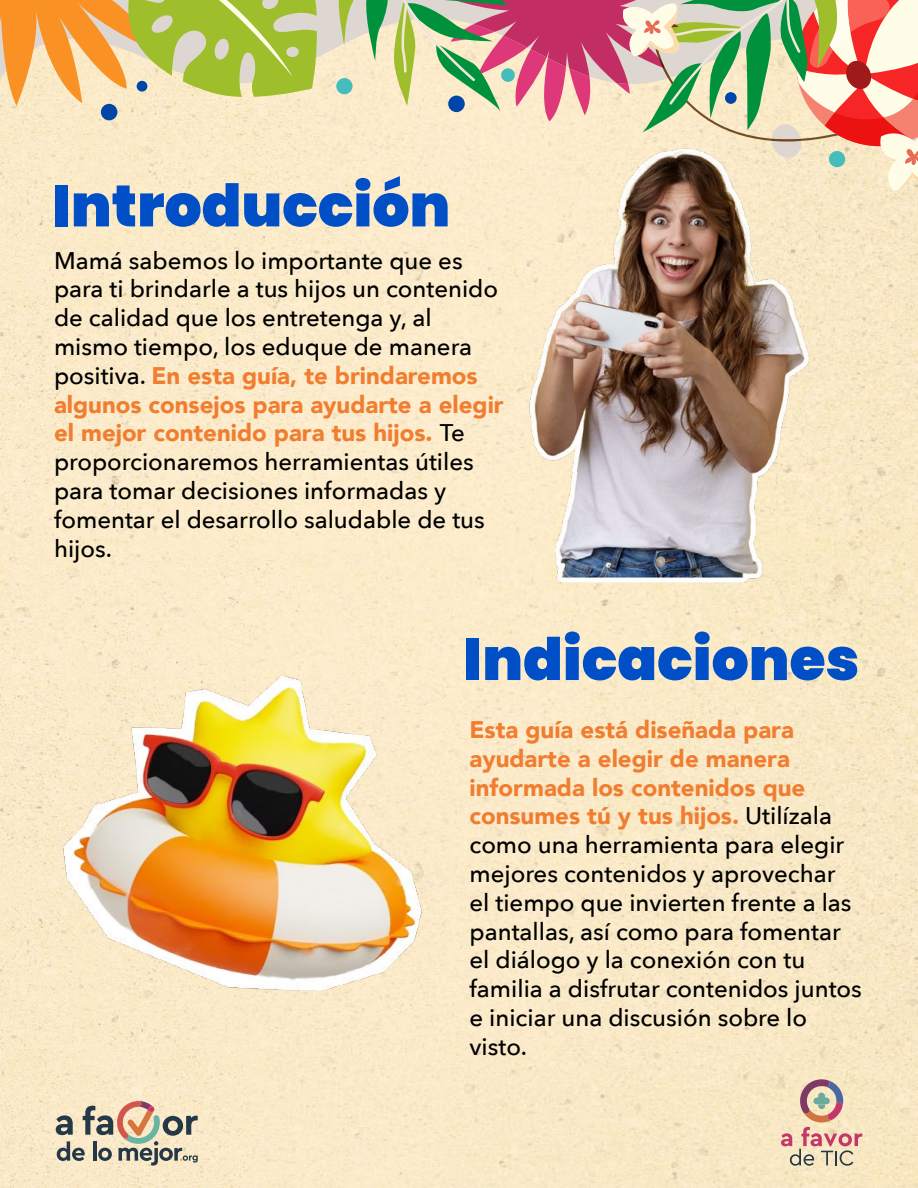
<style>
.page{position:relative;width:918px;height:1188px;background:#fff}
.page>*{position:absolute;margin:0;border:0;box-sizing:border-box;transform-origin:0 0}
.t1{font:900 58.5px "Poppins";color:#004fc7}
.t2{font:500 24px/28.8px "Avenir Next";color:#000}
.t3{font:900 24px/28.8px "Avenir";color:#f07d30}
.s1{font-family:"Avenir Next";font-weight:500;color:#000}
</style>
<div class="page">
<img style="left:302px;top:141px;width:616px;height:477px">
<div style="left:249px;top:618px;width:669px;height:570px;background:#f9e9c7"></div>
<div style="left:0;top:141px;width:302px;height:477px;background:#fbebc9"></div>
<img style="left:0;top:618px;width:249px;height:570px">
<svg style="left:0;top:0;width:338px;height:141px;background:#f7e8c8"></svg>
<svg style="left:0;top:0;width:317px;height:106px;background:#d4c268"></svg>
<svg style="left:336px;top:78px;width:17px;height:16px"></svg>
<div style="left:101px;top:104px;width:16px;height:16px;background:#0045a8;border-radius:50%"></div>
<div style="left:137px;top:81px;width:10px;height:11px;background:#0045a8;border-radius:50%"></div>
<svg style="left:338px;top:0;width:580px;height:191px;background:#d5b9a2"></svg>
<svg style="left:56px;top:1129px;width:142px;height:37px;background:#bdb8a3"></svg>
<svg style="left:781px;top:1079px;width:81px;height:87px;background:#ddc1ac"></svg>
<img style="left:25px;top:580px;width:452px;height:549px">
<img style="left:511px;top:137px;width:312px;height:458px">
<h1 class="t1" style="left:52px;top:172px;width:400px">Introducción</h1>
<p class="t2" style="left:54px;top:245px;width:446px">Mamá sabemos lo importante que es para ti brindarle a tus hijos un contenido de calidad que los entretenga y, al mismo tiempo, los eduque de manera</p>
<p class="t3" style="left:54px;top:360px;width:451px"><span class="s1">positiva.</span> En esta guía, te brindaremos algunos consejos para ayudarte a elegir el mejor contenido para tus hijos. <span class="s1">Te</span></p>
<p class="t2" style="left:54px;top:447px;width:432px">proporcionaremos herramientas útiles para tomar decisiones informadas y fomentar el desarrollo saludable de tus hijos.</p>
<h1 class="t1" style="left:463px;top:626px;width:397px">Indicaciones</h1>
<p class="t3" style="left:469px;top:715px;width:364px">Esta guía está diseñada para ayudarte a elegir de manera informada los contenidos que consumes tú y tus hijos. <span class="s1">Utilízala</span></p>
<p class="t2" style="left:469px;top:830px;width:394px">como una herramienta para elegir mejores contenidos y aprovechar<br>el tiempo que invierten frente a las pantallas, así como para fomentar el diálogo y la conexión con tu familia a disfrutar contenidos juntos e iniciar una discusión sobre lo visto.</p>
</div>
